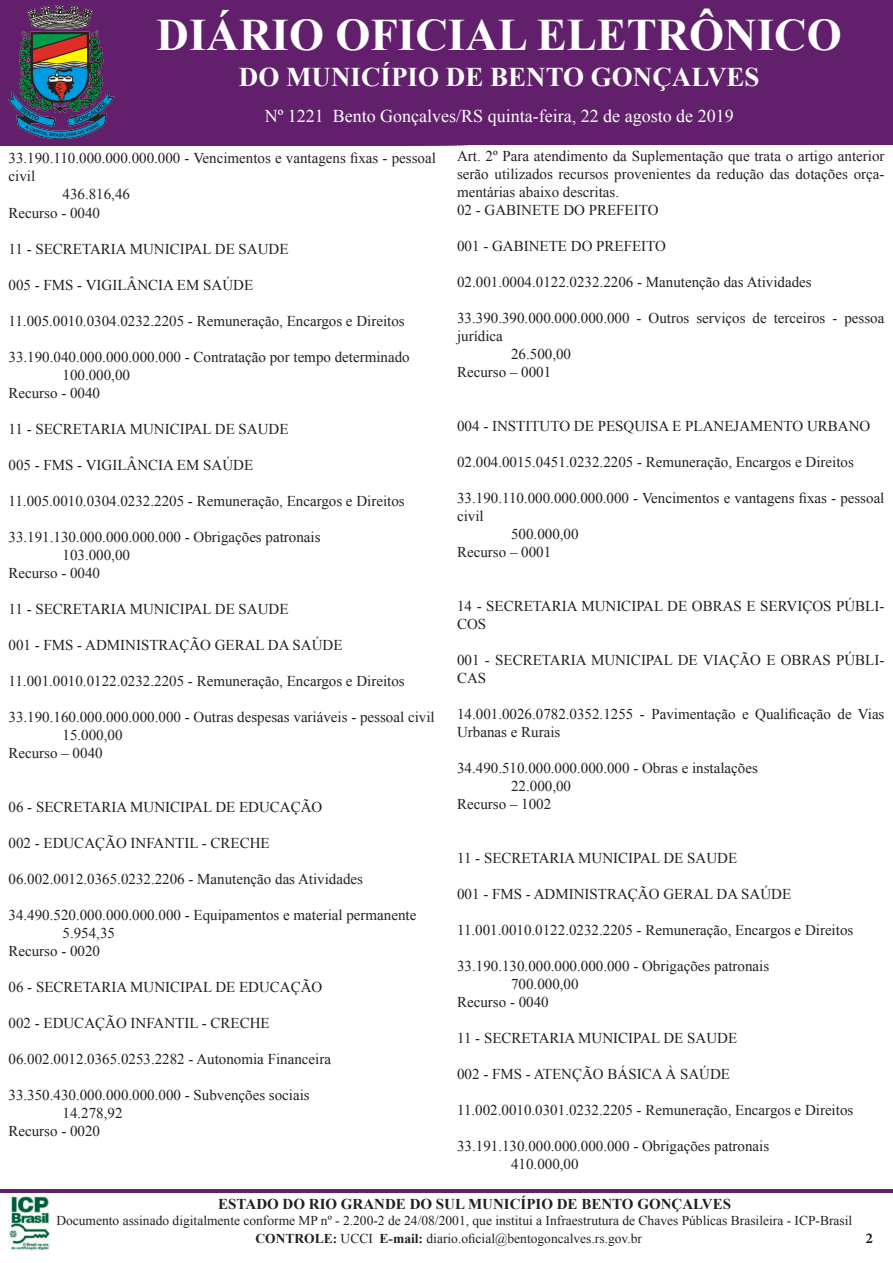
<style>
.page{position:relative;width:893px;height:1263px;background:#fff}
.page>*{position:absolute;margin:0;border:0;box-sizing:border-box;transform-origin:0 0}
.t1{font:700 45px "Times New Roman";color:#fff}
.t2{font:700 27px "Times New Roman";color:#fff}
.t3{font:18px "Times New Roman";color:#fff}
.t4{font:15px/18px "Times New Roman";color:#231f20}
.t5{font:700 15px "Times New Roman";color:#231f20}
.t6{font:700 15px "Minion Pro";color:#231f20}
.t7{font:13.5px "Times New Roman";color:#231f20}
.s1{font-weight:700}
</style>
<div class="page">
<svg style="left:0;top:0;width:893px;height:146px;background:#60256c"></svg>
<hr style="left:0;top:1189px;width:893px;height:3px;background:#62206c">
<img style="left:9px;top:1195px;width:41px;height:56px">
<p class="t1" style="left:157px;top:4px;width:687px">DIÁRIO OFICIAL ELETRÔNICO</p>
<p class="t2" style="left:239px;top:58px;width:522px">DO MUNICÍPIO DE BENTO GONÇALVES</p>
<p class="t3" style="left:288px;top:104px;width:346px">12 1 Bento Gonçalves/RS quinta-feira, 22 de a</p>
<p class="t3" style="left:725px;top:104px;width:10px">9</p>
<p class="t3" style="left:265px;top:104px;width:469px">Nº 472 Bento Gonçalves/RS Quarta-feira, 10 de Agosto de 2016</p>
<p class="t3" style="left:306px;top:104px;width:10px">3</p>
<p class="t3" style="left:501px;top:104px;width:16px">in</p>
<p class="t4" style="left:9px;top:149px;width:429px">33.190.110.000.000.000.000 - Vencimentos e vantagens fixas - pessoal civil</p>
<p class="t4" style="left:63px;top:185px;width:69px">436.816,46</p>
<p class="t4" style="left:9px;top:203px;width:93px">Recurso - 0040</p>
<p class="t4" style="left:9px;top:239px;width:282px">11 - SECRETARIA MUNICIPAL DE SAUDE</p>
<p class="t4" style="left:9px;top:275px;width:246px">005 - FMS - VIGILÂNCIA EM SAÚDE</p>
<p class="t4" style="left:9px;top:311px;width:398px">11.005.0010.0304.0232.2205 - Remuneração, Encargos e Direitos</p>
<p class="t4" style="left:9px;top:347px;width:403px">33.190.040.000.000.000.000 - Contratação por tempo determinado</p>
<p class="t4" style="left:63px;top:365px;width:69px">100.000,00</p>
<p class="t4" style="left:9px;top:383px;width:93px">Recurso - 0040</p>
<p class="t4" style="left:9px;top:419px;width:282px">11 - SECRETARIA MUNICIPAL DE SAUDE</p>
<p class="t4" style="left:9px;top:455px;width:246px">005 - FMS - VIGILÂNCIA EM SAÚDE</p>
<p class="t4" style="left:9px;top:491px;width:398px">11.005.0010.0304.0232.2205 - Remuneração, Encargos e Direitos</p>
<p class="t4" style="left:9px;top:527px;width:314px">33.191.130.000.000.000.000 - Obrigações patronais</p>
<p class="t4" style="left:63px;top:545px;width:69px">103.000,00</p>
<p class="t4" style="left:9px;top:563px;width:93px">Recurso - 0040</p>
<p class="t4" style="left:9px;top:599px;width:282px">11 - SECRETARIA MUNICIPAL DE SAUDE</p>
<p class="t4" style="left:9px;top:635px;width:336px">001 - FMS - ADMINISTRAÇÃO GERAL DA SAÚDE</p>
<p class="t4" style="left:9px;top:671px;width:398px">11.001.0010.0122.0232.2205 - Remuneração, Encargos e Direitos</p>
<p class="t4" style="left:9px;top:707px;width:428px">33.190.160.000.000.000.000 - Outras despesas variáveis - pessoal civil</p>
<p class="t4" style="left:63px;top:725px;width:61px">15.000,00</p>
<p class="t4" style="left:9px;top:743px;width:96px">Recurso – 0040</p>
<p class="t4" style="left:9px;top:797px;width:315px">06 - SECRETARIA MUNICIPAL DE EDUCAÇÃO</p>
<p class="t4" style="left:9px;top:833px;width:263px">002 - EDUCAÇÃO INFANTIL - CRECHE</p>
<p class="t4" style="left:9px;top:869px;width:356px">06.002.0012.0365.0232.2206 - Manutenção das Atividades</p>
<p class="t4" style="left:9px;top:905px;width:409px">34.490.520.000.000.000.000 - Equipamentos e material permanente</p>
<p class="t4" style="left:63px;top:923px;width:54px">5.954,35</p>
<p class="t4" style="left:9px;top:941px;width:93px">Recurso - 0020</p>
<p class="t4" style="left:9px;top:977px;width:315px">06 - SECRETARIA MUNICIPAL DE EDUCAÇÃO</p>
<p class="t4" style="left:9px;top:1013px;width:263px">002 - EDUCAÇÃO INFANTIL - CRECHE</p>
<p class="t4" style="left:9px;top:1049px;width:324px">06.002.0012.0365.0253.2282 - Autonomia Financeira</p>
<p class="t4" style="left:9px;top:1085px;width:303px">33.350.430.000.000.000.000 - Subvenções sociais</p>
<p class="t4" style="left:63px;top:1103px;width:61px">14.278,92</p>
<p class="t4" style="left:9px;top:1121px;width:93px">Recurso - 0020</p>
<p class="t4" style="left:457px;top:147px;width:429px;text-align:justify">Art. 2º Para atendimento da Suplementação que trata o artigo anterior serão utilizados recursos provenientes da redução das dotações orça&shy;mentárias abaixo descritas.</p>
<p class="t4" style="left:457px;top:201px;width:203px">02 - GABINETE DO PREFEITO</p>
<p class="t4" style="left:457px;top:237px;width:210px">001 - GABINETE DO PREFEITO</p>
<p class="t4" style="left:457px;top:273px;width:356px">02.001.0004.0122.0232.2206 - Manutenção das Atividades</p>
<p class="t4" style="left:457px;top:309px;width:429px">33.390.390.000.000.000.000 - Outros serviços de terceiros - pessoa jurídica</p>
<p class="t4" style="left:511px;top:345px;width:61px">26.500,00</p>
<p class="t4" style="left:457px;top:363px;width:96px">Recurso – 0001</p>
<p class="t4" style="left:457px;top:417px;width:415px">004 - INSTITUTO DE PESQUISA E PLANEJAMENTO URBANO</p>
<p class="t4" style="left:457px;top:453px;width:398px">02.004.0015.0451.0232.2205 - Remuneração, Encargos e Direitos</p>
<p class="t4" style="left:457px;top:489px;width:429px">33.190.110.000.000.000.000 - Vencimentos e vantagens fixas - pessoal civil</p>
<p class="t4" style="left:511px;top:525px;width:69px">500.000,00</p>
<p class="t4" style="left:457px;top:543px;width:96px">Recurso – 0001</p>
<p class="t4" style="left:457px;top:597px;width:429px">14 - SECRETARIA MUNICIPAL DE OBRAS E SERVIÇOS PÚBLI-<br>COS</p>
<p class="t4" style="left:457px;top:651px;width:429px">001 - SECRETARIA MUNICIPAL DE VIAÇÃO E OBRAS PÚBLI-<br>CAS</p>
<p class="t4" style="left:457px;top:705px;width:429px">14.001.0026.0782.0352.1255 - Pavimentação e Qualificação de Vias<br>Urbanas e Rurais</p>
<p class="t4" style="left:457px;top:759px;width:302px">34.490.510.000.000.000.000 - Obras e instalações</p>
<p class="t4" style="left:511px;top:777px;width:61px">22.000,00</p>
<p class="t4" style="left:457px;top:795px;width:96px">Recurso – 1002</p>
<p class="t4" style="left:457px;top:849px;width:282px">11 - SECRETARIA MUNICIPAL DE SAUDE</p>
<p class="t4" style="left:457px;top:885px;width:336px">001 - FMS - ADMINISTRAÇÃO GERAL DA SAÚDE</p>
<p class="t4" style="left:457px;top:921px;width:398px">11.001.0010.0122.0232.2205 - Remuneração, Encargos e Direitos</p>
<p class="t4" style="left:457px;top:957px;width:314px">33.190.130.000.000.000.000 - Obrigações patronais</p>
<p class="t4" style="left:511px;top:975px;width:69px">700.000,00</p>
<p class="t4" style="left:457px;top:993px;width:93px">Recurso - 0040</p>
<p class="t4" style="left:457px;top:1029px;width:282px">11 - SECRETARIA MUNICIPAL DE SAUDE</p>
<p class="t4" style="left:457px;top:1065px;width:274px">002 - FMS - ATENÇÃO BÁSICA À SAÚDE</p>
<p class="t4" style="left:457px;top:1101px;width:398px">11.002.0010.0301.0232.2205 - Remuneração, Encargos e Direitos</p>
<p class="t4" style="left:457px;top:1137px;width:314px">33.191.130.000.000.000.000 - Obrigações patronais</p>
<p class="t4" style="left:511px;top:1155px;width:69px">410.000,00</p>
<p class="t5" style="left:218px;top:1193px;width:514px">ESTADO DO RIO GRANDE DO SUL MUNICÍPIO DE BENTO GONÇALVES</p>
<p class="t7" style="left:56px;top:1211px;width:797px">Documento assinado digitalmente conforme MP nº - 2.200-2 de 24/08/2001, que institui a Infraestrutura de Chaves Públicas Brasileira - ICP-Brasil</p>
<p class="t7" style="left:255px;top:1229px;width:388px"><span class="s1">CONTROLE:</span> UCCI <span class="s1">E-mail:</span> diario.oficial@bentogoncalves.rs.gov.br</p>
<p class="t6" style="left:865px;top:1227px;width:9px">2</p>
</div>
